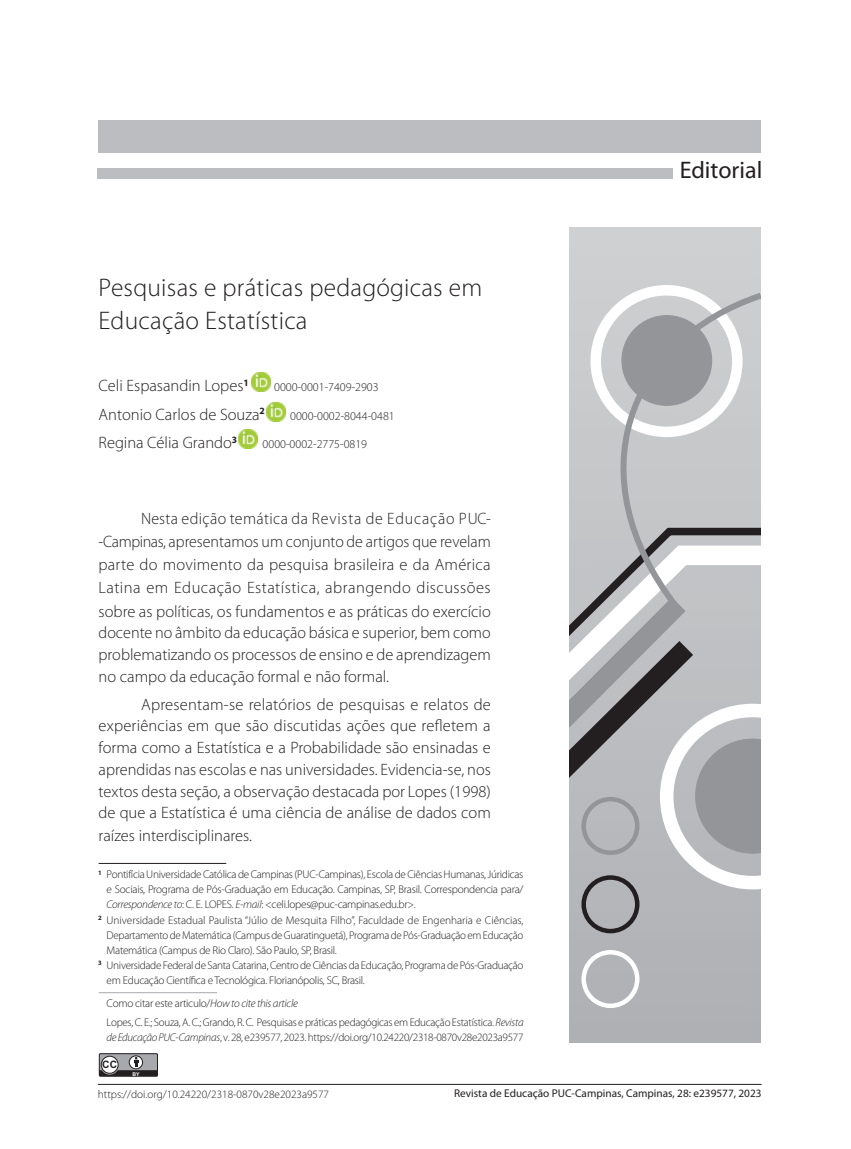
<style>
.page{position:relative;width:851px;height:1149px;background:#fff}
.page>*{position:absolute;margin:0;border:0;box-sizing:border-box;transform-origin:0 0}
.T1{font:300 25.5px/33px "Myriad Pro";letter-spacing:.01em;color:#231f20}
.P1{font:24px "Myriad Pro";color:#231f20}
.P1-2{font:300 16.5px/21.9px "Myriad Pro";color:#231f20;text-align:justify}
.T2{font:300 16.5px "Myriad Pro";color:#231f20}
.T2-2{font:300 12px "Myriad Pro";color:#231f20}
.Notas{font:300 11.25px/15px "Myriad Pro";letter-spacing:-.025em;color:#231f20;text-align:justify}
.t1{font:11.25px "Myriad Pro";color:#231f20}
.Notas-2{font:300 11.25px "Myriad Pro";color:#231f20}
.t2{font:700 10.2px "Arial";color:#231f20}
.t3{font:700 5.1px "Arial";color:#fff}
.s1{font-style:italic}
</style>
<div class="page">
<hr style="left:98px;top:1083px;width:663px;height:1px;background:#231f20">
<div style="left:99px;top:120px;width:661px;height:33px;background:#bcbdc0"></div>
<hr style="left:99px;top:862px;width:127px;height:1px;background:#231f20">
<svg style="left:99px;top:1053px;width:58px;height:22px"></svg>
<div style="left:99px;top:1052px;width:59px;height:24px;border:1px solid #231f20"></div>
<div style="left:100px;top:1054px;width:19px;height:20px;background:#a8a9ad;border-radius:50%"></div>
<div style="left:101px;top:1055px;width:17px;height:18px;border:1px solid #231f20;border-radius:50%"></div>
<div style="left:129px;top:1055px;width:14px;height:13px;border:1px solid #231f20;border-radius:50%"></div>
<svg style="left:99px;top:1056px;width:59px;height:20px"></svg>
<img style="left:569px;top:227px;width:191px;height:815px">
<svg style="left:569px;top:524px;width:191px;height:365px;background:#b0b1b4"></svg>
<svg style="left:576px;top:288px;width:184px;height:326px;background:#c2c2c4"></svg>
<div style="left:581px;top:796px;width:58px;height:58px;border:4px solid #939598;border-radius:50%"></div>
<div style="left:581px;top:875px;width:58px;height:58px;border:4px solid #231f20;border-radius:50%"></div>
<div style="left:581px;top:949px;width:58px;height:58px;border:4px solid #fff;border-radius:50%"></div>
<div style="left:97px;top:168px;width:575px;height:11px;background:#bcbdc0"></div>
<hr style="left:99px;top:991px;width:118px;height:1px;background:#a8a9ad">
<img style="left:251px;top:372px;width:19px;height:19px">
<img style="left:266px;top:402px;width:19px;height:19px">
<img style="left:238px;top:429px;width:19px;height:19px">
<p class="T1" style="left:99px;top:271px;width:385px">Pesquisas e práticas pedagógicas em<br>Educação Estatística</p>
<p class="T2" style="left:99px;top:376px;width:152px">Celi Espasandin Lopes<sup>1</sup></p>
<p class="T2-2" style="left:274px;top:380px;width:106px">0000-0001-7409-2903</p>
<p class="T2" style="left:99px;top:405px;width:168px">Antonio Carlos de Souza<sup>2</sup></p>
<p class="T2-2" style="left:290px;top:409px;width:106px">0000-0002-8044-0481</p>
<p class="T2" style="left:99px;top:433px;width:140px">Regina Célia Grando<sup>3</sup></p>
<p class="T2-2" style="left:262px;top:437px;width:106px">0000-0002-2775-0819</p>
<p class="P1-2" style="left:99px;top:506px;width:393px;line-height:23.2px;text-indent:43px">Nesta edição temática da Revista de Educação PUC--Campinas, apresentamos um conjunto de artigos que revelam parte do movimento da pesquisa brasileira e da América Latina em Educação Estatística, abrangendo discussões sobre as políticas, os fundamentos e as práticas do exercício</p>
<p class="P1-2" style="left:99px;top:622px;width:393px">docente no âmbito da educação básica e superior, bem como problematizando os processos de ensino e de aprendizagem no campo da educação formal e não formal.</p>
<p class="P1-2" style="left:99px;top:693px;width:394px;text-indent:43px">Apresentam-se relatórios de pesquisas e relatos de experiências em que são discutidas ações que refletem a forma como a Estatística e a Probabilidade são ensinadas e aprendidas nas escolas e nas universidades. Evidencia-se, nos textos desta seção, a observação destacada por Lopes (1998) de que a Estatística é uma ciência de análise de dados com raízes interdisciplinares.</p>
<p class="Notas" style="left:107px;top:867px;width:418px;text-indent:-9px"><sup>1</sup> Pontifícia Universidade Católica de Campinas (PUC-Campinas), Escola de Ciências Humanas, Júridicas e Sociais, Programa de Pós-Graduação em Educação. Campinas, SP, Brasil. Correspondencia para/ <span class="s1">Correspondence to</span>: C. E. LOPES. <span class="s1">E-mail</span>: &lt;celi.lopes@puc-campinas.edu.br&gt;.</p>
<p class="Notas" style="left:107px;top:912px;width:418px;text-indent:-9px"><sup>2</sup> Universidade Estadual Paulista “Júlio de Mesquita Filho”, Faculdade de Engenharia e Ciências, Departamento de Matemática (Campus de Guaratinguetá), Programa de Pós-Graduação em Educação Matemática (Campus de Rio Claro). São Paulo, SP, Brasil.</p>
<p class="Notas" style="left:107px;top:957px;width:418px;text-indent:-9px"><sup>3</sup> Universidade Federal de Santa Catarina, Centro de Ciências da Educação, Programa de Pós-Graduação em Educação Científica e Tecnológica. Florianópolis, SC, Brasil.</p>
<p class="Notas" style="left:107px;top:995px;width:193px">Como citar este articulo/<span class="s1">How to cite this article</span></p>
<p class="Notas" style="left:107px;top:1014px;width:418px">Lopes, C. E.; Souza, A. C.; Grando, R. C. Pesquisas e práticas pedagógicas em Educação Estatística. <span class="s1">Revista de Educação PUC-Campinas</span>, v. 28, e239577, 2023. https://doi.org/10.24220/2318-0870v28e2023a9577</p>
<p class="t2" style="left:102px;top:1058px;width:16px">CC</p>
<p class="t3" style="left:132px;top:1070px;width:9px">BY</p>
<p class="P1" style="left:679px;top:157px;width:84px">Editorial</p>
<p class="Notas-2" style="left:98px;top:1087px;width:233px">https://doi.org/10.24220/2318-0870v28e2023a9577</p>
<p class="t1" style="left:454px;top:1086px;width:309px">Revista de Educação PUC-Campinas, Campinas, 28: e239577, 2023</p>
</div>
